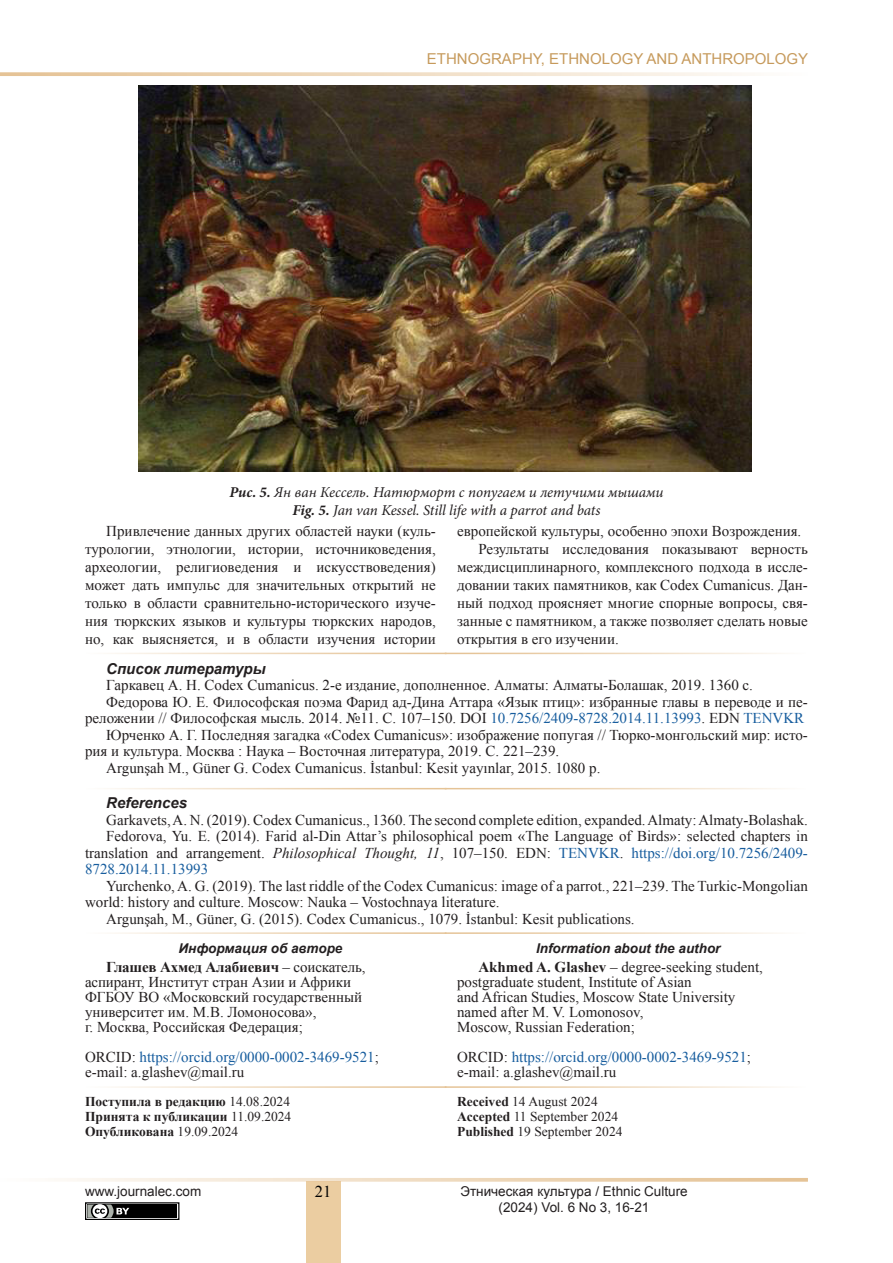
<style>
.page{position:relative;width:893px;height:1263px;background:#fff}
.page>*{position:absolute;margin:0;border:0;box-sizing:border-box;transform-origin:0 0}
.t1{font:16.5px "Times New Roman";color:#000}
.Текст_статьи{font:15px/18px "Times New Roman";color:#231f20;text-align:justify}
.Автор_статьи__left{font:15px/15px "Times New Roman";color:#231f20}
.Автор_статьи__left-2{font:15px/15px "Times New Roman";color:#175d9e}
.t2{font:italic 15px "Minion Pro";letter-spacing:-.005em;color:#231f20}
.t3{font:15px "Arial";color:#c69a5c}
.Текст_статьи-2{font:italic 700 15px "Arial";color:#231f20}
.Автор_статьи__left-3{font:700 13.5px "Times New Roman";color:#231f20}
.t4{font:13.5px/16.2px "Arial";color:#231f20;text-align:center}
.Автор_статьи__left-4{font:13.5px "Times New Roman";color:#231f20}
.Автор_статьи__left-5{font:italic 700 13.5px "Arial";color:#231f20}
.Текст_статьи-3{font:italic 700 13.5px "Arial";color:#231f20}
.s1{font-weight:700}
.s2{color:#175d9e}
.s3{font-style:italic}
.s4{color:#231f20}
.s5{font-weight:400}
</style>
<div class="page">
<div style="left:306px;top:1182px;width:34px;height:81px;background:#ebcda1"></div>
<svg style="left:0;top:72px;width:745px;height:4px;background:#f0dec5"></svg>
<svg style="left:64px;top:1178px;width:744px;height:4px;background:#f0ddc5"></svg>
<div style="left:85px;top:1202px;width:94px;height:18px;border:1px solid #000"></div>
<div style="left:87px;top:1204px;width:90px;height:14px;background:#000"></div>
<svg style="left:87px;top:1204px;width:42px;height:14px"></svg>
<img style="left:138px;top:85px;width:613px;height:387px">
<hr style="left:85px;top:788px;width:361px;height:1px;background:#e5c396">
<hr style="left:445px;top:788px;width:361px;height:1px;background:#e5c396">
<hr style="left:85px;top:1086px;width:361px;height:2px;background:#e5c396">
<hr style="left:445px;top:1086px;width:361px;height:2px;background:#e5c396">
<hr style="left:85px;top:932px;width:361px;height:2px;background:#e5c396">
<hr style="left:445px;top:932px;width:361px;height:2px;background:#e5c396">
<hr style="left:85px;top:653px;width:361px;height:1px;background:#e5c396">
<hr style="left:445px;top:653px;width:361px;height:1px;background:#e5c396">
<p class="t3" style="left:427px;top:49px;width:383px">ETHNOGRAPHY, ETHNOLOGY AND ANTHROPOLOGY</p>
<p class="t2" style="left:229px;top:482px;width:436px"><span class="s1">Рис. 5.</span> Ян ван Кессель. Натюрморт с попугаем и летучими мышами</p>
<p class="t2" style="left:292px;top:500px;width:310px"><span class="s1">Fig. 5.</span> Jan van Kessel. Still life with a parrot and bats</p>
<p class="Текст_статьи" style="left:85px;top:521px;width:352px;text-indent:21px">Привлечение данных других областей науки (куль&shy;турологии, этнологии, истории, источниковедения, археологии, религиоведения и искусствоведения) может дать импульс для значительных открытий не только в области сравнительно-исторического изуче&shy;ния тюркских языков и культуры тюркских народов, но, как выясняется, и в области изучения истории</p>
<p class="Текст_статьи" style="left:457px;top:522px;width:346px">европейской культуры, особенно эпохи Возрождения.</p>
<p class="Текст_статьи" style="left:457px;top:540px;width:352px;text-indent:21px">Результаты исследования показывают верность междисциплинарного, комплексного подхода в иссле&shy;довании таких памятников, как Codex Cumanicus. Дан&shy;ный подход проясняет многие спорные вопросы, свя&shy;занные с памятником, а также позволяет сделать новые открытия в его изучении.</p>
<p class="Текст_статьи-2" style="left:106px;top:658px;width:161px">Список литературы</p>
<p class="Текст_статьи" style="left:106px;top:676px;width:648px">Гаркавец А. Н. Codex Cumanicus. 2-е издание, дополненное. Алматы: Алматы-Болашак, 2019. 1360 с.</p>
<p class="Текст_статьи" style="left:85px;top:693px;width:724px;line-height:16.5px;text-align:right">Федорова Ю. Е. Философская поэма Фарид ад-Дина Аттара «Язык птиц»: избранные главы в переводе и пе&shy;реложении // Философская мысль. 2014. №11. С. 107–150. DOI <span class="s2">10.7256/2409-8728.2014.11.13993</span>. EDN <span class="s2">TENVKR</span></p>
<p class="Текст_статьи" style="left:85px;top:726px;width:724px;line-height:16.5px;text-indent:21px">Юрченко А. Г. Последняя загадка «Codex Cumanicus»: изображение попугая // Тюрко-монгольский мир: исто&shy;рия и культура. Москва : Наука – Восточная литература, 2019. С. 221–239.</p>
<p class="Текст_статьи" style="left:106px;top:758px;width:496px">Argunşah M., Güner G. Codex Cumanicus. İstanbul: Kesit yayınlar, 2015. 1080 p.</p>
<p class="Текст_статьи-2" style="left:106px;top:793px;width:82px">References</p>
<p class="Текст_статьи" style="left:106px;top:811px;width:703px">Garkavets, A. N. (2019). Codex Cumanicus., 1360. The second complete edition, expanded. Almaty: Almaty-Bolashak.</p>
<p class="Текст_статьи" style="left:85px;top:828px;width:724px;line-height:16.5px;text-indent:21px">Fedorova, Yu. E. (2014). Farid al-Din Attar’s philosophical poem «The Language of Birds»: selected chapters in translation and arrangement. <span class="s3">Philosophical Thought, 11</span>, 107–150. EDN: <span class="s2">TENVKR</span>. <span class="s2">https://doi.org/10.7256/2409- 8728.2014.11.13993</span></p>
<p class="Текст_статьи" style="left:85px;top:877px;width:724px;line-height:16.5px;text-indent:21px">Yurchenko, A. G. (2019). The last riddle of the Codex Cumanicus: image of a parrot., 221–239. The Turkic-Mongolian world: history and culture. Moscow: Nauka – Vostochnaya literature.</p>
<p class="Текст_статьи" style="left:106px;top:910px;width:530px">Argunşah, M., Güner, G. (2015). Codex Cumanicus., 1079. İstanbul: Kesit publications.</p>
<p class="Текст_статьи-3" style="left:178px;top:939px;width:165px">Информация об авторе</p>
<p class="Автор_статьи__left" style="left:85px;top:959px;width:282px;text-indent:21px"><span class="s1">Глашев Ахмед Алабиевич</span> – соискатель, аспирант, Институт стран Азии и Африки ФГБОУ ВО «Московский государственный университет им. М.В. Ломоносова»,<br>г. Москва, Российская Федерация;</p>
<p class="Автор_статьи__left-2" style="left:85px;top:1049px;width:295px"><span class="s4">ORCID:</span> https://orcid.org/0000-0002-3469-9521<span class="s4">; e-mail: a.glashev@mail.ru</span></p>
<p class="Автор_статьи__left-5" style="left:536px;top:939px;width:186px">Information about the author</p>
<p class="Автор_статьи__left" style="left:457px;top:959px;width:307px;text-indent:21px"><span class="s1">Akhmed A. Glashev</span> – degree-seeking student, postgraduate student, Institute of Asian<br>and African Studies, Moscow State University named after M. V. Lomonosov,<br>Moscow, Russian Federation;</p>
<p class="Автор_статьи__left-2" style="left:457px;top:1049px;width:295px"><span class="s4">ORCID:</span> https://orcid.org/0000-0002-3469-9521<span class="s4">; e-mail: a.glashev@mail.ru</span></p>
<p class="Автор_статьи__left-3" style="left:85px;top:1092px;width:207px">Поступила в редакцию <span class="s5">14.08.2024</span></p>
<p class="Автор_статьи__left-3" style="left:85px;top:1107px;width:208px">Принята к публикации <span class="s5">11.09.2024</span></p>
<p class="Автор_статьи__left-3" style="left:85px;top:1122px;width:155px">Опубликована <span class="s5">19.09.2024</span></p>
<p class="Автор_статьи__left-4" style="left:457px;top:1092px;width:142px"><span class="s1">Received</span> 14 August 2024</p>
<p class="Автор_статьи__left-4" style="left:457px;top:1107px;width:163px"><span class="s1">Accepted</span> 11 September 2024</p>
<p class="Автор_статьи__left-4" style="left:457px;top:1122px;width:167px"><span class="s1">Published</span> 19 September 2024</p>
<p class="t4" style="left:85px;top:1183px;width:118px">www.journalec.com</p>
<p class="t4" style="left:460px;top:1183px;width:229px">Этническая культура / Ethnic Culture (2024) Vol. 6 No 3, 16-21</p>
<p class="t1" style="left:315px;top:1181px;width:18px">21</p>
</div>
